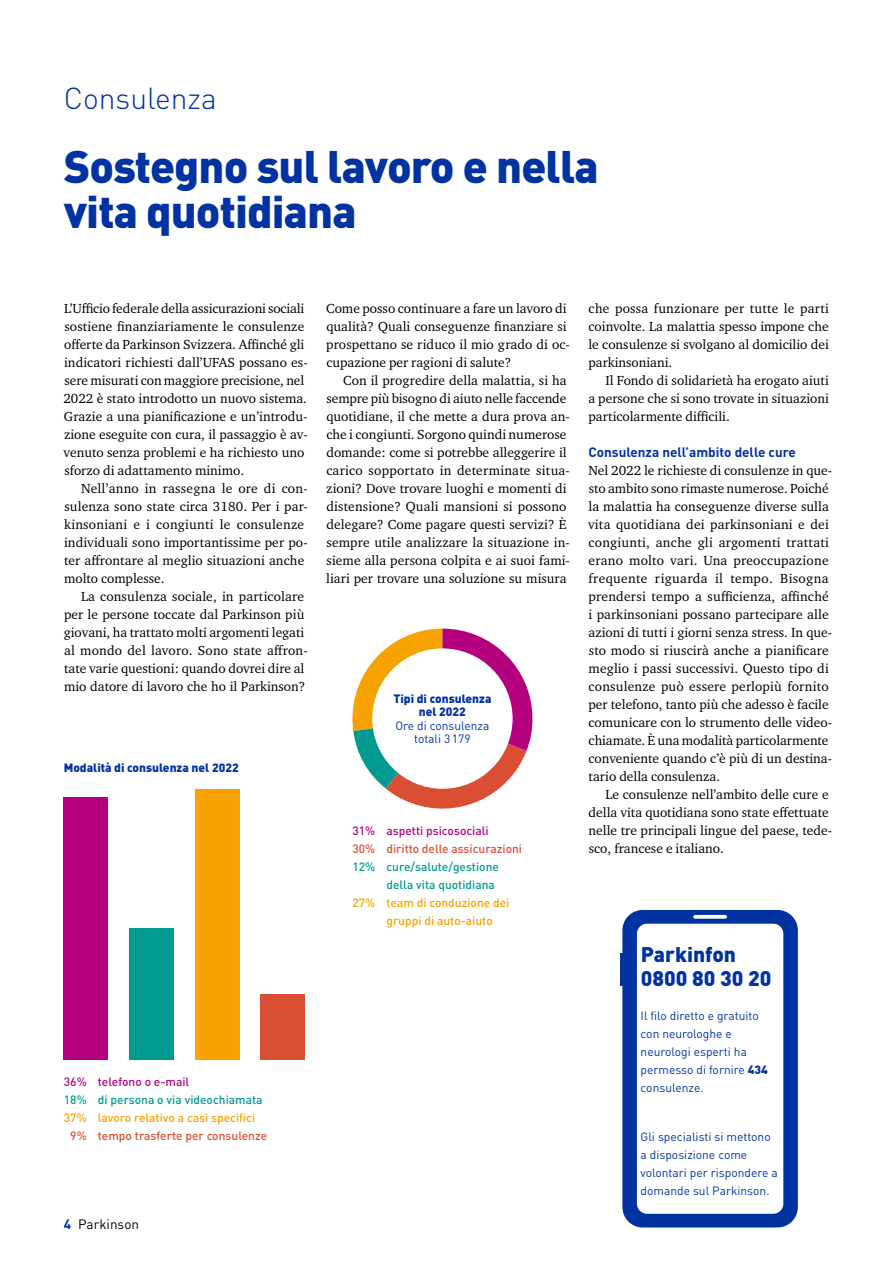
<style>
.page{position:relative;width:893px;height:1263px;background:#fff}
.page>*{position:absolute;margin:0;border:0;box-sizing:border-box;transform-origin:0 0}
.t1{font:900 45px/45px "DIN Pro";letter-spacing:-.02em;color:#0033a1}
.t2{font:300 30px "DIN Pro";color:#0033a1}
.t3{font:900 21px "DIN Pro";color:#0033a1}
.t4{font:13.5px/18px "Charter ITC Std";color:#000}
.t5{font:700 13.5px "DIN Pro";color:#0033a1}
.t6{font:13.5px "DIN Pro";color:#000}
.t7{font:12px/18px "DIN Pro";color:#0033a1}
.t8{font:500 12px/18px "DIN Pro";color:#009a91}
.t9{font:500 12px/18px "DIN Pro";color:#f7a200}
.t10{font:500 12px "DIN Pro";color:#da4f34}
.t11{font:900 12px/13.5px "DIN Pro";color:#0033a1;text-align:center}
.t12{font:500 12px "DIN Pro";color:#b4007e}
.s1{font-weight:700;color:#0033a1}
.s2{font-weight:900}
</style>
<div class="page">
<svg style="left:352px;top:629px;width:180px;height:180px"></svg>
<div style="left:372px;top:648px;width:141px;height:141px;background:#fff;border-radius:50%"></div>
<div style="left:261px;top:994px;width:44px;height:66px;background:#da4f34"></div>
<div style="left:195px;top:790px;width:44px;height:270px;background:#f7a200"></div>
<div style="left:129px;top:928px;width:45px;height:132px;background:#009a91"></div>
<div style="left:64px;top:797px;width:44px;height:263px;background:#b4007e"></div>
<div style="left:622px;top:910px;width:176px;height:317px;background:#0033a1;border-radius:20px"></div>
<div style="left:637px;top:924px;width:146px;height:290px;background:#fff;border-radius:10px"></div>
<svg style="left:693px;top:915px;width:34px;height:4px"></svg>
<hr style="left:620px;top:954px;width:2px;height:32px;background:#0033a1">
<p class="t2" style="left:64px;top:78px;width:155px">Consulenza</p>
<p class="t1" style="left:64px;top:142px;width:536px">Sostegno sul lavoro e nella vita quotidiana</p>
<p class="t4" style="left:63px;top:299px;width:246px">L’Ufficio federale della assicurazioni sociali sostiene finanziariamente le consulenze offerte da Parkinson Svizzera. Affinché gli indicatori richiesti dall’UFAS possano es&shy;sere misurati con maggiore precisione, nel 2022 è stato introdotto un nuovo sistema.<br>Grazie a una pianificazione e un’introdu&shy;zione eseguite con cura, il passaggio è av&shy;venuto senza problemi e ha richiesto uno sforzo di adattamento minimo.</p>
<p class="t4" style="left:64px;top:479px;width:245px;text-indent:17px">Nell’anno in rassegna le ore di con&shy;sulenza sono state circa 3180. Per i par&shy;kinsoniani e i congiunti le consulenze individuali sono importantissime per po&shy;ter affrontare al meglio situazioni anche molto complesse.</p>
<p class="t4" style="left:64px;top:587px;width:245px;text-indent:17px">La consulenza sociale, in particolare per le persone toccate dal Parkinson più giovani, ha trattato molti argomenti legati al mondo del lavoro. Sono state affron&shy;tate varie questioni: quando dovrei dire al mio datore di lavoro che ho il Parkinson?</p>
<p class="t11" style="left:64px;top:760px;width:177px">Modalità di consulenza nel 2022</p>
<p class="t12" style="left:64px;top:1074px;width:127px">36% telefono o e-mail</p>
<p class="t8" style="left:64px;top:1090px;width:200px">18% di persona o via videochiamata</p>
<p class="t9" style="left:64px;top:1108px;width:193px">37% lavoro relativo a casi specifici</p>
<p class="t10" style="left:70px;top:1128px;width:198px">9% tempo trasferte per consulenze</p>
<p class="t6" style="left:64px;top:1215px;width:77px"><span class="s1">4</span> Parkinson</p>
<p class="t4" style="left:326px;top:299px;width:245px">Come posso continuare a fare un lavoro di qualità? Quali conseguenze finanziare si prospettano se riduco il mio grado di oc&shy;cupazione per ragioni di salute?</p>
<p class="t4" style="left:326px;top:371px;width:245px;text-indent:17px">Con il progredire della malattia, si ha sempre più bisogno di aiuto nelle faccende quotidiane, il che mette a dura prova an&shy;che i congiunti. Sorgono quindi numerose domande: come si potrebbe alleggerire il carico sopportato in determinate situa&shy;zioni? Dove trovare luoghi e momenti di distensione? Quali mansioni si possono delegare? Come pagare questi servizi? È sempre utile analizzare la situazione in&shy;sieme alla persona colpita e ai suoi fami&shy;liari per trovare una soluzione su misura</p>
<p class="t11" style="left:393px;top:691px;width:100px">Tipi di consulenza nel 2022</p>
<p class="t7" style="left:395px;top:718px;width:96px;line-height:13.5px;text-align:center">Ore di consulenza totali 3179</p>
<p class="t12" style="left:352px;top:822px;width:138px">31% aspetti psicosociali</p>
<p class="t10" style="left:352px;top:840px;width:171px">30% diritto delle assicurazioni</p>
<p class="t8" style="left:386px;top:857px;width:114px;text-indent:-34px">12% cure/salute/gestione della vita quotidiana</p>
<p class="t9" style="left:386px;top:893px;width:124px;text-indent:-34px">27% team di conduzione dei gruppi di auto-aiuto</p>
<p class="t4" style="left:588px;top:299px;width:242px;text-align:justify">che possa funzionare per tutte le parti coinvolte. La malattia spesso impone che le consulenze si svolgano al domicilio dei parkinsoniani.</p>
<p class="t4" style="left:588px;top:371px;width:242px;text-align:justify;text-indent:17px">Il Fondo di solidarietà ha erogato aiuti a persone che si sono trovate in situazioni particolarmente difficili.</p>
<p class="t5" style="left:588px;top:443px;width:209px">Consulenza nell’ambito delle cure</p>
<p class="t4" style="left:588px;top:461px;width:246px">Nel 2022 le richieste di consulenze in que&shy;sto ambito sono rimaste numerose. Poiché la malattia ha conseguenze diverse sulla vita quotidiana dei parkinsoniani e dei congiunti, anche gli argomenti trattati erano molto vari. Una preoccupazione frequente riguarda il tempo. Bisogna prendersi tempo a sufficienza, affinché i parkinsoniani possano partecipare alle azioni di tutti i giorni senza stress. In que&shy;sto modo si riuscirà anche a pianificare meglio i passi successivi. Questo tipo di consulenze può essere perlopiù fornito per telefono, tanto più che adesso è facile comunicare con lo strumento delle video&shy;chiamate. È una modalità particolarmente conveniente quando c’è più di un destina&shy;tario della consulenza.</p>
<p class="t4" style="left:589px;top:785px;width:245px;text-indent:17px">Le consulenze nell’ambito delle cure e della vita quotidiana sono state effettuate nelle tre principali lingue del paese, tede&shy;sco, francese e italiano.</p>
<p class="t3" style="left:641px;top:940px;width:97px">Parkinfon</p>
<p class="t3" style="left:641px;top:964px;width:132px">0800 80 30 20</p>
<p class="t7" style="left:641px;top:1006px;width:129px">Il filo diretto e gratuito con neurologhe e neurologi esperti ha permesso di fornire <span class="s2">434 </span>consulenze.</p>
<p class="t7" style="left:641px;top:1127px;width:139px">Gli specialisti si mettono a disposizione come volontari per rispondere a domande sul Parkinson.</p>
</div>
